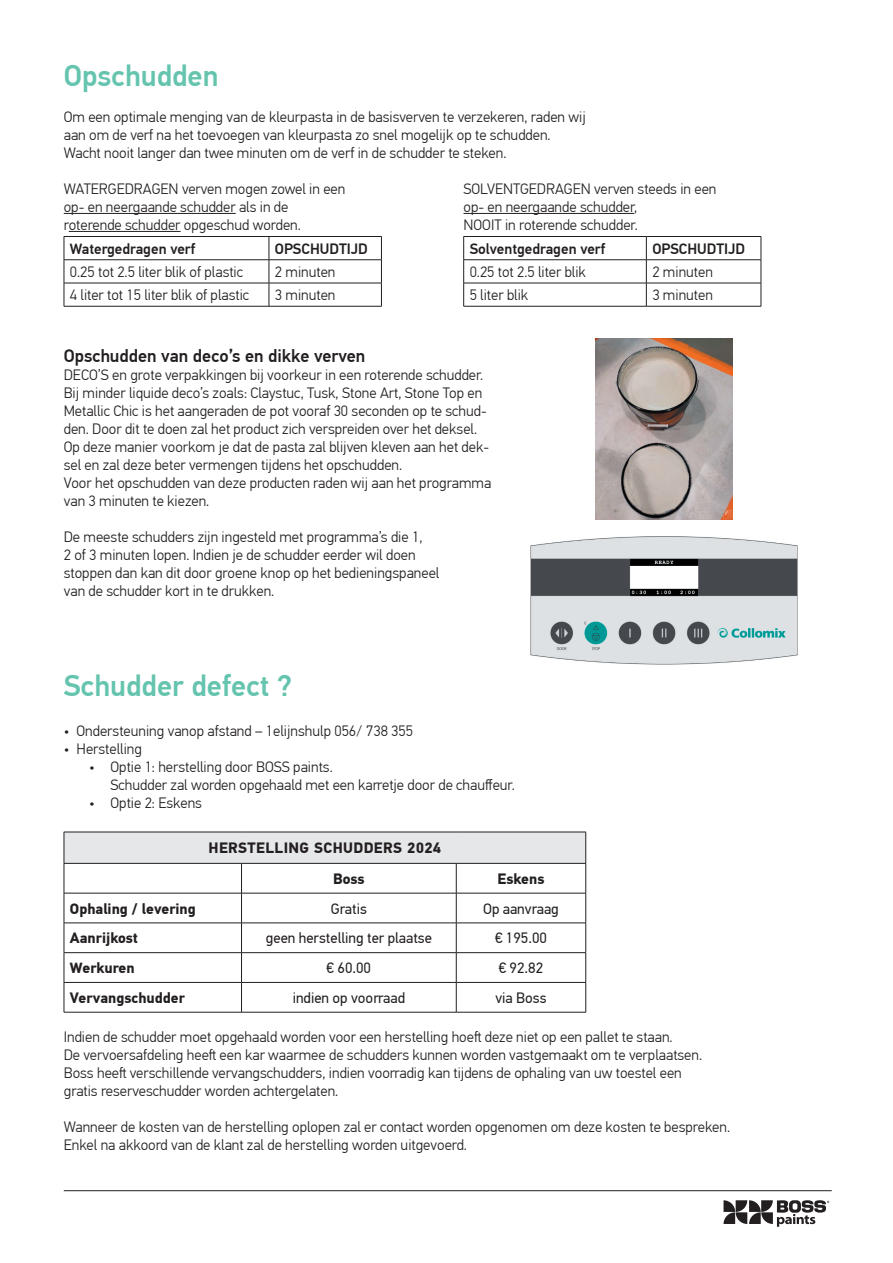
<style>
.page{position:relative;width:893px;height:1263px;background:#fff}
.page>*{position:absolute;margin:0;border:0;box-sizing:border-box;transform-origin:0 0}
.t1{font:500 30px "PF Din Text Pro";color:#64c4ae}
.t2{font:500 18px "PF Din Text Pro";color:#231f20}
.t3{font:300 15px/18px "PF Din Text Pro";color:#231f20}
.t4{font:15px "PF Din Text Pro";color:#231f20}
.t5{font:500 15px "PF Din Text Pro";color:#231f20}
.t6{font:700 15px "PF Din Text Pro";color:#231f20}
.t7{font:700 15px/30.6px "PF Din Text Pro";letter-spacing:.025em;color:#231f20}
</style>
<div class="page">
<hr style="left:64px;top:213px;width:172px;height:1px;background:#231f20">
<hr style="left:69px;top:231px;width:112px;height:1px;background:#231f20">
<hr style="left:64px;top:236px;width:205px;height:1px;background:#231f20">
<hr style="left:269px;top:236px;width:113px;height:1px;background:#231f20">
<hr style="left:64px;top:259px;width:205px;height:1px;background:#231f20">
<hr style="left:269px;top:259px;width:113px;height:1px;background:#231f20">
<hr style="left:64px;top:283px;width:205px;height:1px;background:#231f20">
<svg style="left:64px;top:237px;width:1px;height:69px"></svg>
<hr style="left:269px;top:283px;width:113px;height:1px;background:#231f20">
<svg style="left:269px;top:237px;width:1px;height:69px"></svg>
<svg style="left:381px;top:237px;width:1px;height:69px"></svg>
<hr style="left:64px;top:306px;width:205px;height:1px;background:#231f20">
<hr style="left:269px;top:306px;width:113px;height:1px;background:#231f20">
<hr style="left:463px;top:213px;width:171px;height:1px;background:#231f20">
<hr style="left:463px;top:236px;width:183px;height:1px;background:#231f20">
<hr style="left:646px;top:236px;width:115px;height:1px;background:#231f20">
<hr style="left:463px;top:259px;width:183px;height:1px;background:#231f20">
<hr style="left:646px;top:259px;width:115px;height:1px;background:#231f20">
<hr style="left:463px;top:283px;width:183px;height:1px;background:#231f20">
<svg style="left:463px;top:237px;width:1px;height:69px"></svg>
<hr style="left:646px;top:283px;width:115px;height:1px;background:#231f20">
<svg style="left:646px;top:237px;width:1px;height:69px"></svg>
<svg style="left:761px;top:237px;width:1px;height:69px"></svg>
<hr style="left:463px;top:306px;width:183px;height:1px;background:#231f20">
<hr style="left:646px;top:306px;width:115px;height:1px;background:#231f20">
<div style="left:64px;top:832px;width:522px;height:31px;background:#e6e7e9"></div>
<hr style="left:64px;top:832px;width:178px;height:1px;background:#231f20">
<hr style="left:64px;top:832px;width:1px;height:31px;background:#231f20">
<hr style="left:242px;top:832px;width:214px;height:1px;background:#231f20">
<hr style="left:456px;top:832px;width:130px;height:1px;background:#231f20">
<hr style="left:585px;top:832px;width:1px;height:31px;background:#231f20">
<hr style="left:64px;top:863px;width:178px;height:1px;background:#231f20">
<hr style="left:64px;top:863px;width:1px;height:30px;background:#231f20">
<hr style="left:242px;top:863px;width:214px;height:1px;background:#231f20">
<hr style="left:241px;top:863px;width:1px;height:30px;background:#231f20">
<hr style="left:456px;top:863px;width:130px;height:1px;background:#231f20">
<hr style="left:456px;top:863px;width:1px;height:30px;background:#231f20">
<hr style="left:585px;top:863px;width:1px;height:30px;background:#231f20">
<hr style="left:64px;top:893px;width:178px;height:1px;background:#231f20">
<hr style="left:64px;top:893px;width:1px;height:30px;background:#231f20">
<hr style="left:242px;top:893px;width:214px;height:1px;background:#231f20">
<hr style="left:241px;top:893px;width:1px;height:30px;background:#231f20">
<hr style="left:456px;top:893px;width:130px;height:1px;background:#231f20">
<hr style="left:456px;top:893px;width:1px;height:30px;background:#231f20">
<hr style="left:585px;top:893px;width:1px;height:30px;background:#231f20">
<hr style="left:64px;top:923px;width:178px;height:1px;background:#231f20">
<hr style="left:242px;top:923px;width:214px;height:1px;background:#231f20">
<hr style="left:456px;top:923px;width:130px;height:1px;background:#231f20">
<hr style="left:64px;top:952px;width:178px;height:1px;background:#231f20">
<hr style="left:242px;top:952px;width:214px;height:1px;background:#231f20">
<hr style="left:456px;top:952px;width:130px;height:1px;background:#231f20">
<hr style="left:64px;top:982px;width:178px;height:1px;background:#231f20">
<svg style="left:64px;top:923px;width:1px;height:89px"></svg>
<hr style="left:242px;top:982px;width:214px;height:1px;background:#231f20">
<svg style="left:241px;top:923px;width:1px;height:89px"></svg>
<hr style="left:456px;top:982px;width:130px;height:1px;background:#231f20">
<svg style="left:456px;top:923px;width:1px;height:89px"></svg>
<svg style="left:585px;top:923px;width:1px;height:89px"></svg>
<hr style="left:64px;top:1012px;width:178px;height:1px;background:#231f20">
<hr style="left:242px;top:1012px;width:214px;height:1px;background:#231f20">
<hr style="left:456px;top:1012px;width:130px;height:1px;background:#231f20">
<img style="left:530px;top:536px;width:268px;height:129px">
<img style="left:596px;top:338px;width:136px;height:182px">
<hr style="left:64px;top:1190px;width:768px;height:1px;background:#231f20">
<svg style="left:723px;top:1200px;width:106px;height:27px"></svg>
<h1 class="t1" style="left:64px;top:58px;width:156px">Opschudden</h1>
<p class="t3" style="left:64px;top:108px;width:524px">Om een optimale menging van de kleurpasta in de basisverven te verzekeren, raden wij aan om de verf na het toevoegen van kleurpasta zo snel mogelijk op te schudden.<br>Wacht nooit langer dan twee minuten om de verf in de schudder te steken.</p>
<p class="t3" style="left:64px;top:180px;width:283px">WATERGEDRAGEN verven mogen zowel in een op- en neergaande schudder als in de roterende schudder opgeschud worden.</p>
<p class="t5" style="left:70px;top:240px;width:127px">Watergedragen verf</p>
<p class="t5" style="left:275px;top:240px;width:94px">OPSCHUDTIJD</p>
<p class="t3" style="left:70px;top:263px;width:175px">0.25 tot 2.5 liter blik of plastic</p>
<p class="t3" style="left:275px;top:263px;width:62px">2 minuten</p>
<p class="t3" style="left:70px;top:286px;width:181px">4 liter tot 15 liter blik of plastic</p>
<p class="t3" style="left:275px;top:286px;width:62px">3 minuten</p>
<p class="t3" style="left:463px;top:180px;width:254px">SOLVENTGEDRAGEN verven steeds in een op- en neergaande schudder,<br>NOOIT in roterende schudder.</p>
<p class="t5" style="left:470px;top:240px;width:137px">Solventgedragen verf</p>
<p class="t5" style="left:652px;top:240px;width:94px">OPSCHUDTIJD</p>
<p class="t3" style="left:470px;top:263px;width:118px">0.25 tot 2.5 liter blik</p>
<p class="t3" style="left:652px;top:263px;width:62px">2 minuten</p>
<p class="t3" style="left:470px;top:286px;width:60px">5 liter blik</p>
<p class="t3" style="left:652px;top:286px;width:62px">3 minuten</p>
<p class="t2" style="left:64px;top:345px;width:303px">Opschudden van deco’s en dikke verven</p>
<p class="t3" style="left:64px;top:366px;width:429px">DECO’S en grote verpakkingen bij voorkeur in een roterende schudder.<br>Bij minder liquide deco’s zoals: Claystuc, Tusk, Stone Art, Stone Top en Metallic Chic is het aangeraden de pot vooraf 30 seconden op te schud&shy;den. Door dit te doen zal het product zich verspreiden over het deksel.<br>Op deze manier voorkom je dat de pasta zal blijven kleven aan het dek&shy;sel en zal deze beter vermengen tijdens het opschudden.<br>Voor het opschudden van deze producten raden wij aan het programma van 3 minuten te kiezen.</p>
<p class="t3" style="left:64px;top:528px;width:377px">De meeste schudders zijn ingesteld met programma’s die 1,<br>2 of 3 minuten lopen. Indien je de schudder eerder wil doen stoppen dan kan dit door groene knop op het bedieningspaneel van de schudder kort in te drukken.</p>
<h1 class="t1" style="left:64px;top:668px;width:230px">Schudder defect ?</h1>
<p class="t3" style="left:64px;top:722px;width:351px">• Ondersteuning vanop afstand – 1elijnshulp 056/ 738 355</p>
<p class="t3" style="left:64px;top:740px;width:80px">• Herstelling</p>
<p class="t3" style="left:111px;top:758px;width:406px;text-indent:-21px">• Optie 1: herstelling door BOSS paints.<br>Schudder zal worden opgehaald met een karretje door de chauffeur.</p>
<p class="t3" style="left:89px;top:794px;width:114px">• Optie 2: Eskens</p>
<p class="t7" style="left:333px;top:833px;width:109px;text-indent:-125px">HERSTELLING SCHUDDERS 2024<br>Boss</p>
<p class="t6" style="left:498px;top:869px;width:48px">Eskens</p>
<p class="t6" style="left:70px;top:899px;width:127px">Ophaling / levering</p>
<p class="t4" style="left:331px;top:900px;width:38px">Gratis</p>
<p class="t4" style="left:483px;top:900px;width:77px">Op aanvraag</p>
<p class="t6" style="left:70px;top:929px;width:69px">Aanrijkost</p>
<p class="t4" style="left:266px;top:929px;width:168px">geen herstelling ter plaatse</p>
<p class="t4" style="left:495px;top:929px;width:54px">€ 195.00</p>
<p class="t6" style="left:70px;top:959px;width:66px">Werkuren</p>
<p class="t4" style="left:327px;top:959px;width:46px">€ 60.00</p>
<p class="t4" style="left:499px;top:959px;width:46px">€ 92.82</p>
<p class="t6" style="left:70px;top:989px;width:117px">Vervangschudder</p>
<p class="t4" style="left:293px;top:989px;width:114px">indien op voorraad</p>
<p class="t4" style="left:495px;top:989px;width:53px">via Boss</p>
<p class="t3" style="left:64px;top:1028px;width:640px">Indien de schudder moet opgehaald worden voor een herstelling hoeft deze niet op een pallet te staan.<br>De vervoersafdeling heeft een kar waarmee de schudders kunnen worden vastgemaakt om te verplaatsen.<br>Boss heeft verschillende vervangschudders, indien voorradig kan tijdens de ophaling van uw toestel een gratis reserveschudder worden achtergelaten.</p>
<p class="t3" style="left:64px;top:1118px;width:668px">Wanneer de kosten van de herstelling oplopen zal er contact worden opgenomen om deze kosten te bespreken.<br>Enkel na akkoord van de klant zal de herstelling worden uitgevoerd.</p>
</div>
